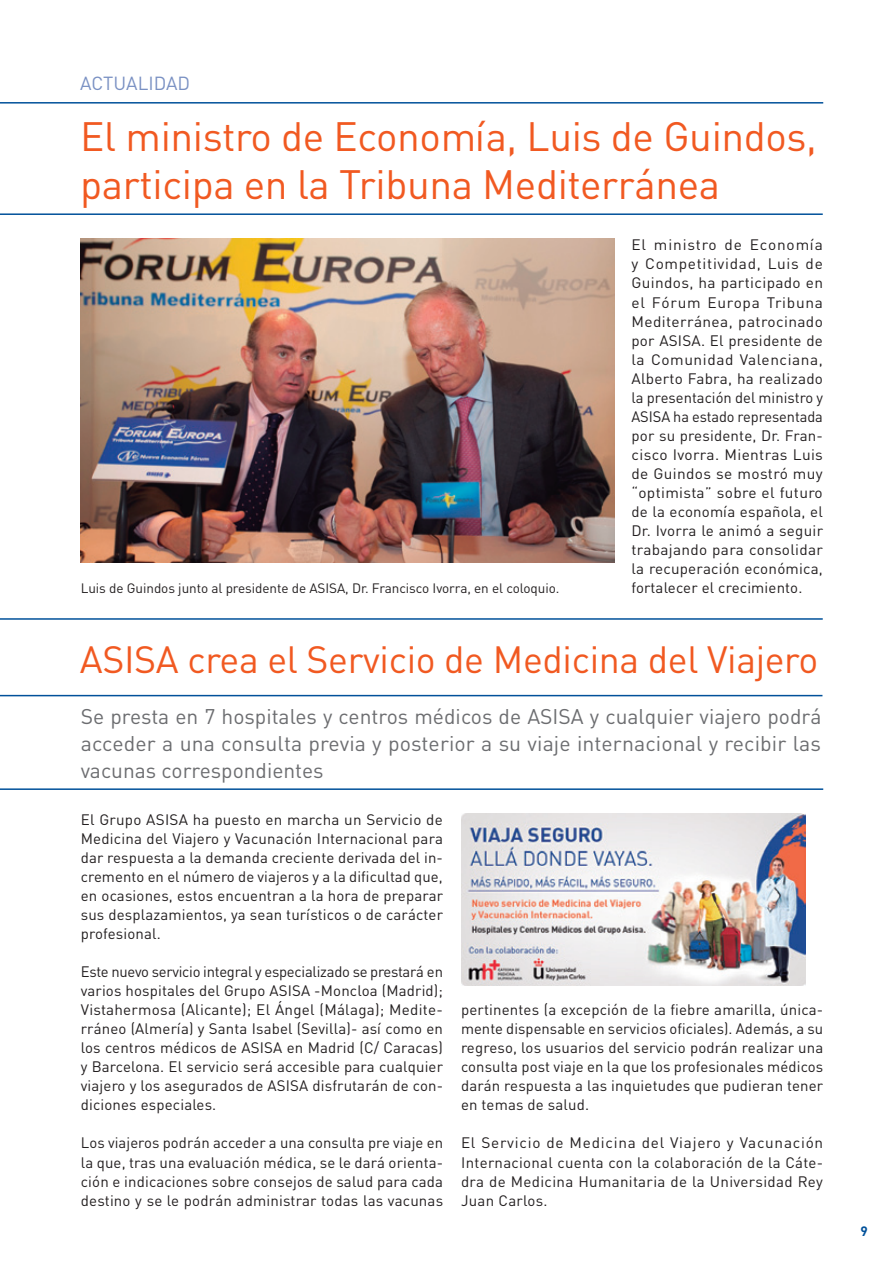
<style>
.page{position:relative;width:893px;height:1263px;background:#fff}
.page>*{position:absolute;margin:0;border:0;box-sizing:border-box;transform-origin:0 0}
.t1{font:40.5px/48px "DIN";letter-spacing:-.01em;color:#f15921}
.t2{font:37.5px "DIN";letter-spacing:-.01em;color:#f15921}
.t3{font:21px/27px "DIN";color:#6c6d70;text-align:justify}
.t4{font:18.75px "DIN";color:#7a91c3}
.t5{font:15px/19px "DIN";letter-spacing:.01em;color:#231f20;text-align:justify}
.t6{font:13.5px "DIN";letter-spacing:-.005em;color:#231f20}
.t7{font:700 13.5px "DIN";color:#01519a}
</style>
<div class="page">
<hr style="left:0;top:213px;width:823px;height:2px;background:#01519a">
<hr style="left:0;top:102px;width:823px;height:2px;background:#01519a">
<img style="left:81px;top:238px;width:533px;height:324px">
<hr style="left:0;top:618px;width:823px;height:2px;background:#01519a">
<hr style="left:0;top:695px;width:822px;height:1px;background:#01519a">
<hr style="left:0;top:788px;width:823px;height:2px;background:#01519a">
<img style="left:461px;top:813px;width:344px;height:172px">
<p class="t4" style="left:80px;top:71px;width:111px">ACTUALIDAD</p>
<h1 class="t1" style="left:80px;top:111px;width:738px">El ministro de Economía, Luis de Guindos, participa en la Tribuna Mediterránea</h1>
<p class="t5" style="left:631px;top:235px;width:193px">El ministro de Economía y Competitividad, Luis de Guindos, ha participado en el Fórum Europa Tribuna Mediterránea, patrocinado por ASISA. El presidente de la Comunidad Valenciana, Alberto Fabra, ha realizado la presentación del ministro y ASISA ha estado representada por su presidente, Dr. Fran&shy;cisco Ivorra. Mientras Luis de Guindos se mostró muy “optimista” sobre el futuro de la economía española, el Dr. Ivorra le animó a seguir trabajando para consolidar la recuperación económica,</p>
<p class="t6" style="left:81px;top:580px;width:480px">Luis de Guindos junto al presidente de ASISA, Dr. Francisco Ivorra, en el coloquio.</p>
<p class="t5" style="left:631px;top:578px;width:172px">fortalecer el crecimiento.</p>
<h2 class="t2" style="left:80px;top:636px;width:740px">ASISA crea el Servicio de Medicina del Viajero</h2>
<h3 class="t3" style="left:81px;top:702px;width:742px">Se presta en 7 hospitales y centros médicos de ASISA y cualquier viajero podrá acceder a una consulta previa y posterior a su viaje internacional y recibir las vacunas correspondientes</h3>
<p class="t5" style="left:81px;top:809px;width:364px">El Grupo ASISA ha puesto en marcha un Servicio de Medicina del Viajero y Vacunación Internacional para dar respuesta a la demanda creciente derivada del in&shy;cremento en el número de viajeros y a la dificultad que, en ocasiones, estos encuentran a la hora de preparar sus desplazamientos, ya sean turísticos o de carácter profesional.</p>
<p class="t5" style="left:81px;top:962px;width:364px">Este nuevo servicio integral y especializado se prestará en varios hospitales del Grupo ASISA -Moncloa (Madrid); Vistahermosa (Alicante); El Ángel (Málaga); Medite&shy;rráneo (Almería) y Santa Isabel (Sevilla)- así como en los centros médicos de ASISA en Madrid (C/ Caracas) y Barcelona. El servicio será accesible para cualquier viajero y los asegurados de ASISA disfrutarán de con&shy;diciones especiales.</p>
<p class="t5" style="left:81px;top:1133px;width:364px">Los viajeros podrán acceder a una consulta pre viaje en la que, tras una evaluación médica, se le dará orienta&shy;ción e indicaciones sobre consejos de salud para cada destino y se le podrán administrar todas las vacunas</p>
<p class="t5" style="left:461px;top:1000px;width:364px">pertinentes (a excepción de la fiebre amarilla, única&shy;mente dispensable en servicios oficiales). Además, a su regreso, los usuarios del servicio podrán realizar una consulta post viaje en la que los profesionales médicos darán respuesta a las inquietudes que pudieran tener en temas de salud.</p>
<p class="t5" style="left:461px;top:1133px;width:364px">El Servicio de Medicina del Viajero y Vacunación Internacional cuenta con la colaboración de la Cáte&shy;dra de Medicina Humanitaria de la Universidad Rey Juan Carlos.</p>
<p class="t7" style="left:861px;top:1222px;width:9px">9</p>
</div>
